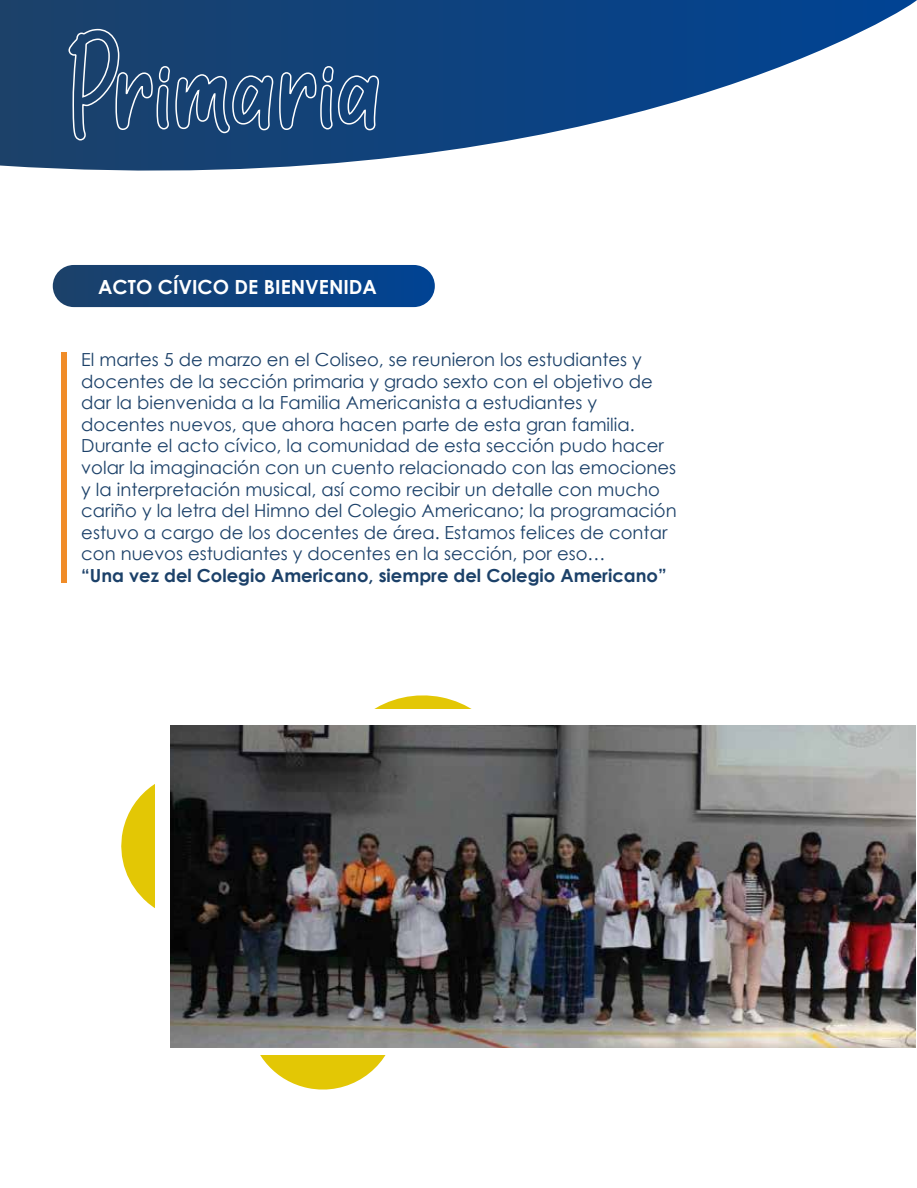
<style>
.page{position:relative;width:917px;height:1188px;background:#fff}
.page>*{position:absolute;margin:0;border:0;box-sizing:border-box;transform-origin:0 0}
.t1{font:700 19.5px "Century Gothic";color:#fff}
.t2{font:18px/21.6px "Century Gothic";color:#1c4169}
.t3{font:700 18px "Century Gothic";color:#1c4169}
</style>
<div class="page">
<svg style="left:121px;top:695px;width:351px;height:395px"></svg>
<div style="left:155px;top:710px;width:762px;height:345px;background:#fff"></div>
<svg style="left:0;top:0;width:917px;height:171px"></svg>
<div style="left:62px;top:352px;width:5px;height:231px;background:#f08c28"></div>
<div style="left:53px;top:265px;width:382px;height:42px;background:linear-gradient(to right,#1c4069,#014494);border-radius:21px"></div>
<svg style="left:68px;top:28px;width:312px;height:113px;background:#28517e"></svg>
<img style="left:170px;top:725px;width:745px;height:323px">
<p class="t1" style="left:98px;top:272px;width:280px">ACTO CÍVICO DE BIENVENIDA</p>
<p class="t2" style="left:81px;top:348px;width:597px">El martes 5 de marzo en el Coliseo, se reunieron los estudiantes y docentes de la sección primaria y grado sexto con el objetivo de dar la bienvenida a la Familia Americanista a estudiantes y docentes nuevos, que ahora hacen parte de esta gran familia.<br>Durante el acto cívico, la comunidad de esta sección pudo hacer volar la imaginación con un cuento relacionado con las emociones y la interpretación musical, así como recibir un detalle con mucho cariño y la letra del Himno del Colegio Americano; la programación estuvo a cargo de los docentes de área. Estamos felices de contar con nuevos estudiantes y docentes en la sección, por eso…</p>
<p class="t3" style="left:81px;top:562px;width:587px">“Una vez del Colegio Americano, siempre del Colegio Americano”</p>
</div>
